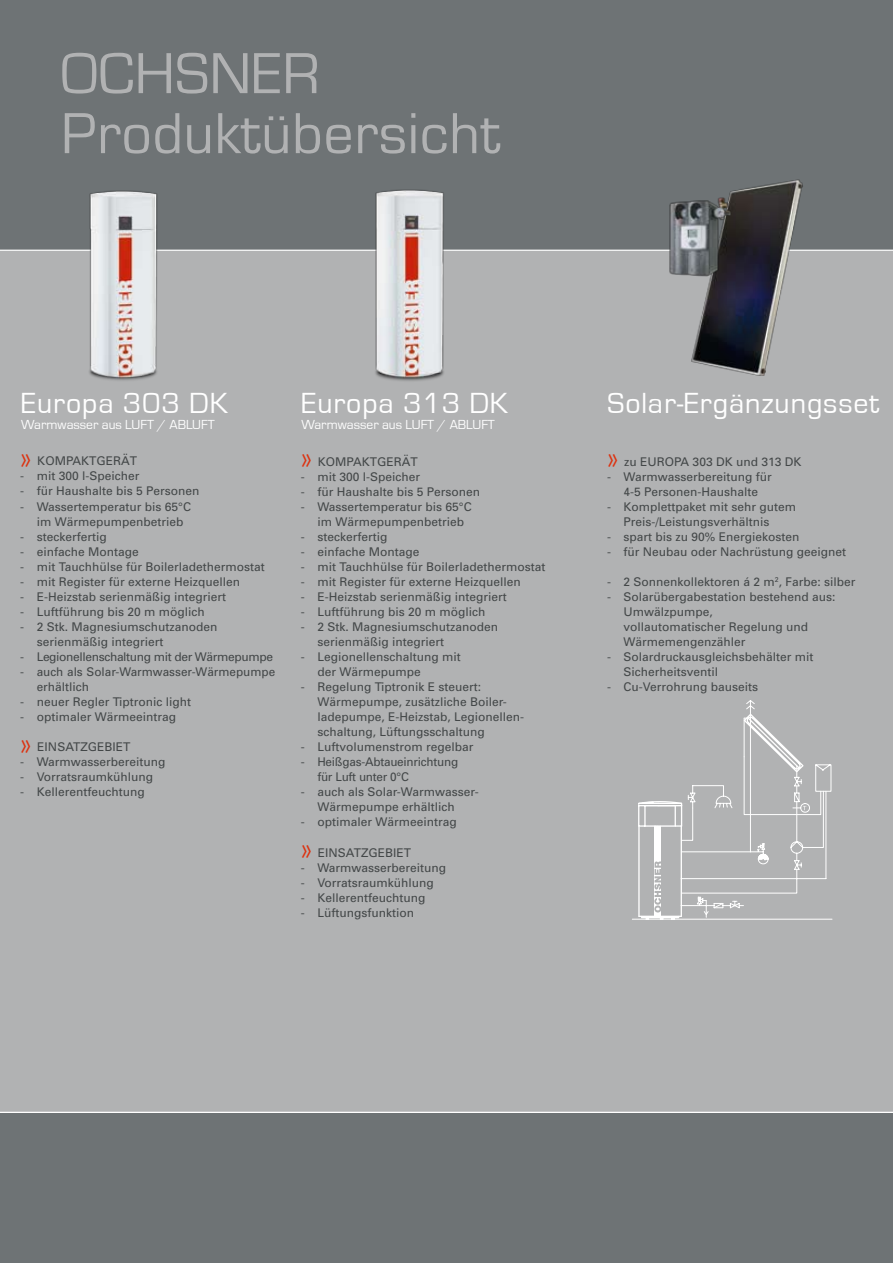
<style>
.page{position:relative;width:893px;height:1263px;background:#fff}
.page>*{position:absolute;margin:0;border:0;box-sizing:border-box;transform-origin:0 0}
.t1{font:60px/60px "Eurostile";letter-spacing:.01em;color:#b1b2b3}
.t2{font:30px "Eurostile";letter-spacing:.03em;color:#fff}
.t3{font:13.5px "Eurostile T";color:#fff}
.t4{font:12px/15px "Univers";color:#434748}
.t5{font:12px/15px "Univers";letter-spacing:-.02em;color:#434748}
.t6{font:12px "Univers";letter-spacing:-.03em;color:#434748}
.s1{font-family:"Eurostile T";font-size:25.5px;color:#dc3210}
</style>
<div class="page">
<div style="left:0;top:249px;width:893px;height:888px;background:#b1b2b3"></div>
<div style="left:0;top:0;width:893px;height:250px;background:#6e7375"></div>
<div style="left:0;top:1113px;width:893px;height:150px;background:#6e7375"></div>
<hr style="left:0;top:1112px;width:893px;height:1px;background:#fff">
<hr style="left:0;top:250px;width:893px;height:1px;background:#fff">
<img style="left:83px;top:190px;width:82px;height:191px">
<img style="left:373px;top:189px;width:75px;height:192px">
<img style="left:691px;top:179px;width:113px;height:197px">
<img style="left:666px;top:196px;width:68px;height:82px">
<svg style="left:632px;top:700px;width:201px;height:220px"></svg>
<h1 class="t1" style="left:61px;top:45px;width:441px">OCHSNER<br>Produktübersicht</h1>
<h2 class="t2" style="left:21px;top:387px;width:208px">Europa 303 DK</h2>
<p class="t3" style="left:21px;top:417px;width:119px">Warmwasser aus LUFT</p>
<p class="t3" style="left:157px;top:417px;width:44px">/ ABLUFT</p>
<p class="t4" style="left:20px;top:453px;width:118px"><span class="s1">»</span> KOMPAKTGERÄT</p>
<p class="t4" style="left:20px;top:468px;width:121px">- mit 300 l-Speicher</p>
<p class="t4" style="left:20px;top:483px;width:181px">- für Haushalte bis 5 Personen</p>
<p class="t4" style="left:37px;top:498px;width:156px;text-indent:-16px">- Wassertemperatur bis 65°C im Wärmepumpenbetrieb</p>
<p class="t4" style="left:20px;top:528px;width:88px">- steckerfertig</p>
<p class="t4" style="left:20px;top:543px;width:120px">- einfache Montage</p>
<p class="t4" style="left:20px;top:558px;width:246px">- mit Tauchhülse für Boilerladethermostat</p>
<p class="t4" style="left:20px;top:573px;width:221px">- mit Register für externe Heizquellen</p>
<p class="t4" style="left:20px;top:588px;width:207px">- E-Heizstab serienmäßig integriert</p>
<p class="t4" style="left:20px;top:603px;width:186px">- Luftführung bis 20 m möglich</p>
<p class="t4" style="left:37px;top:618px;width:182px;text-indent:-16px">- 2 Stk. Magnesiumschutzanoden serienmäßig integriert</p>
<p class="t6" style="left:20px;top:649px;width:254px">- Legionellenschaltung mit der Wärmepumpe</p>
<p class="t4" style="left:37px;top:663px;width:240px;text-indent:-16px">- auch als Solar-Warmwasser-Wärmepumpe erhältlich</p>
<p class="t4" style="left:20px;top:693px;width:172px">- neuer Regler Tiptronic light</p>
<p class="t4" style="left:20px;top:708px;width:157px">- optimaler Wärmeeintrag</p>
<p class="t4" style="left:20px;top:739px;width:112px"><span class="s1">»</span> EINSATZGEBIET</p>
<p class="t4" style="left:20px;top:754px;width:147px">- Warmwasserbereitung</p>
<p class="t4" style="left:20px;top:769px;width:134px">- Vorratsraumkühlung</p>
<p class="t4" style="left:20px;top:784px;width:126px">- Kellerentfeuchtung</p>
<h2 class="t2" style="left:301px;top:387px;width:208px">Europa 313 DK</h2>
<p class="t3" style="left:301px;top:417px;width:119px">Warmwasser aus LUFT</p>
<p class="t3" style="left:438px;top:417px;width:44px">/ ABLUFT</p>
<p class="t4" style="left:301px;top:454px;width:118px"><span class="s1">»</span> KOMPAKTGERÄT</p>
<p class="t4" style="left:301px;top:469px;width:121px">- mit 300 l-Speicher</p>
<p class="t4" style="left:301px;top:484px;width:181px">- für Haushalte bis 5 Personen</p>
<p class="t4" style="left:317px;top:499px;width:156px;text-indent:-16px">- Wassertemperatur bis 65°C im Wärmepumpenbetrieb</p>
<p class="t4" style="left:301px;top:529px;width:88px">- steckerfertig</p>
<p class="t4" style="left:301px;top:544px;width:120px">- einfache Montage</p>
<p class="t4" style="left:301px;top:559px;width:246px">- mit Tauchhülse für Boilerladethermostat</p>
<p class="t4" style="left:301px;top:574px;width:221px">- mit Register für externe Heizquellen</p>
<p class="t4" style="left:301px;top:589px;width:207px">- E-Heizstab serienmäßig integriert</p>
<p class="t4" style="left:301px;top:604px;width:186px">- Luftführung bis 20 m möglich</p>
<p class="t4" style="left:317px;top:619px;width:182px;text-indent:-16px">- 2 Stk. Magnesiumschutzanoden serienmäßig integriert</p>
<p class="t4" style="left:317px;top:649px;width:145px;text-indent:-16px">- Legionellenschaltung mit der Wärmepumpe</p>
<p class="t4" style="left:317px;top:679px;width:208px;text-indent:-16px">- Regelung Tiptronik E steuert:<br>Wärmepumpe, zusätzliche Boiler&shy;ladepumpe, E-Heizstab, Legionellen&shy;schaltung, Lüftungsschaltung</p>
<p class="t4" style="left:301px;top:739px;width:174px">- Luftvolumenstrom regelbar</p>
<p class="t5" style="left:317px;top:754px;width:142px;text-indent:-17px">- Heißgas-Abtaueinrichtung für Luft unter 0°C</p>
<p class="t4" style="left:317px;top:784px;width:163px;text-indent:-16px">- auch als Solar-Warmwasser-<br>Wärmepumpe erhältlich</p>
<p class="t4" style="left:301px;top:814px;width:157px">- optimaler Wärmeeintrag</p>
<p class="t4" style="left:301px;top:845px;width:112px"><span class="s1">»</span> EINSATZGEBIET</p>
<p class="t4" style="left:301px;top:860px;width:147px">- Warmwasserbereitung</p>
<p class="t4" style="left:301px;top:875px;width:134px">- Vorratsraumkühlung</p>
<p class="t4" style="left:301px;top:890px;width:126px">- Kellerentfeuchtung</p>
<p class="t4" style="left:301px;top:905px;width:115px">- Lüftungsfunktion</p>
<h2 class="t2" style="left:608px;top:387px;width:273px">Solar-Ergänzungsset</h2>
<p class="t4" style="left:607px;top:454px;width:196px"><span class="s1">»</span> zu EUROPA 303 DK und 313 DK</p>
<p class="t4" style="left:607px;top:469px;width:166px;text-align:center">- Warmwasserbereitung für<br>4-5 Personen-Haushalte</p>
<p class="t4" style="left:623px;top:499px;width:174px;text-indent:-16px">- Komplettpaket mit sehr gutem<br>Preis-/Leistungsverhältnis</p>
<p class="t4" style="left:607px;top:529px;width:194px">- spart bis zu 90% Energiekosten</p>
<p class="t4" style="left:607px;top:544px;width:241px">- für Neubau oder Nachrüstung geeignet</p>
<p class="t4" style="left:607px;top:574px;width:250px">- 2 Sonnenkollektoren á 2 m<sup>2</sup>, Farbe: silber</p>
<p class="t4" style="left:623px;top:589px;width:214px;text-indent:-16px">- Solarübergabestation bestehend aus:<br>Umwälzpumpe,<br>vollautomatischer Regelung und<br>Wärmemengenzähler</p>
<p class="t4" style="left:623px;top:649px;width:192px;text-indent:-16px">- Solardruckausgleichsbehälter mit<br>Sicherheitsventil</p>
<p class="t4" style="left:607px;top:679px;width:153px">- Cu-Verrohrung bauseits</p>
</div>
